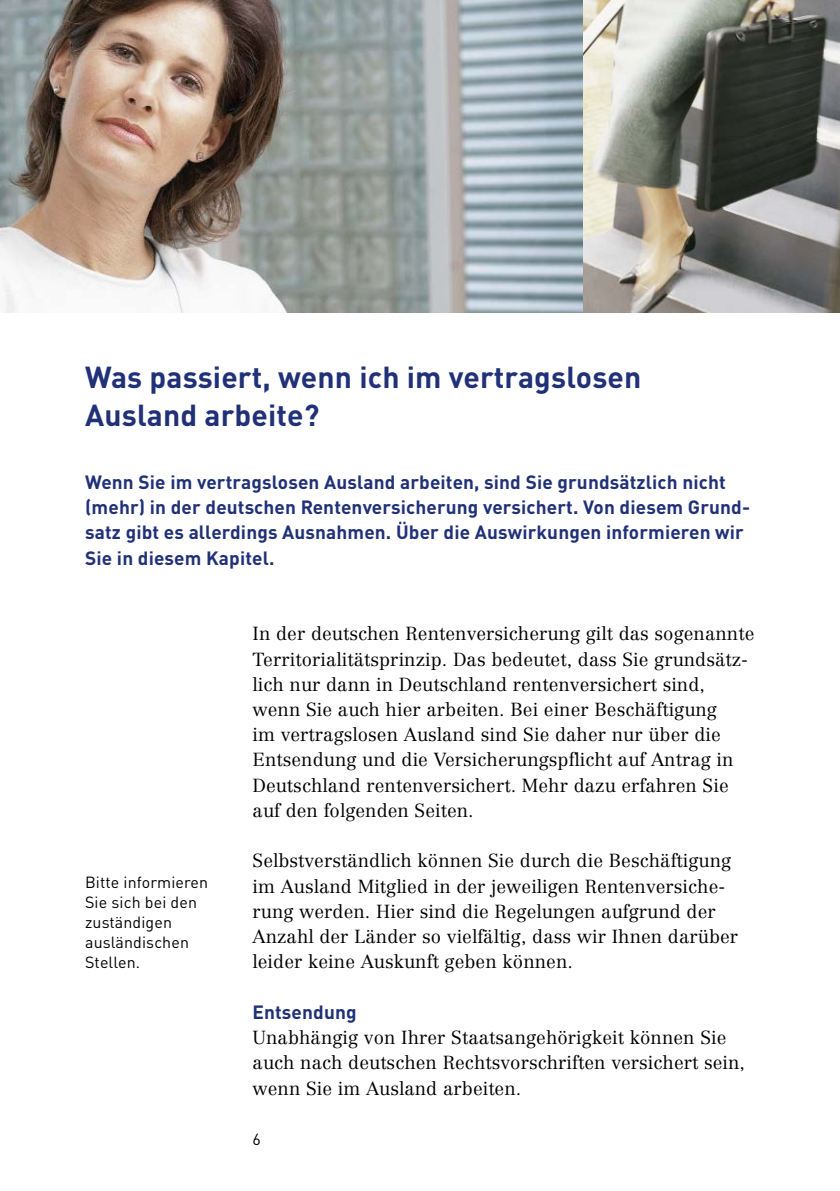
<style>
.page{position:relative;width:840px;height:1191px;background:#fff}
.page>*{position:absolute;margin:0;border:0;box-sizing:border-box;transform-origin:0 0}
.t1{font:700 30px/37.8px "DIN Pro";letter-spacing:.005em;color:#213178}
.t2{font:700 19px/25.2px "DIN Pro";letter-spacing:.005em;color:#213178}
.t3{font:300 18.6px/25.2px "Centennial LT Pro";letter-spacing:.005em;color:#000}
.t4{font:16px/20.2px "DIN Pro";letter-spacing:.005em;color:#000}
</style>
<div class="page">
<img style="left:0;top:0;width:839px;height:312px">
<h1 class="t1" style="left:85px;top:354px;width:557px">Was passiert, wenn ich im vertragslosen<br>Ausland arbeite?</h1>
<p class="t2" style="left:85px;top:467px;width:666px">Wenn Sie im vertragslosen Ausland arbeiten, sind Sie grundsätzlich nicht (mehr) in der deutschen Rentenversicherung versichert. Von diesem Grund&shy;satz gibt es allerdings Ausnahmen. Über die Auswirkungen informieren wir Sie in diesem Kapitel.</p>
<p class="t4" style="left:85px;top:870px;width:124px">Bitte informieren<br>Sie sich bei den zuständigen ausländischen<br>Stellen.</p>
<p class="t3" style="left:252px;top:621px;width:503px">In der deutschen Rentenversicherung gilt das sogenannte Territorialitätsprinzip. Das bedeutet, dass Sie grundsätz&shy;lich nur dann in Deutschland rentenversichert sind, wenn Sie auch hier arbeiten. Bei einer Beschäftigung<br>im vertragslosen Ausland sind Sie daher nur über die Entsendung und die Versicherungspflicht auf Antrag in Deutschland rentenversichert. Mehr dazu erfahren Sie auf den folgenden Seiten.</p>
<p class="t3" style="left:252px;top:848px;width:487px">Selbstverständlich können Sie durch die Beschäftigung im Ausland Mitglied in der jeweiligen Rentenversiche&shy;rung werden. Hier sind die Regelungen aufgrund der Anzahl der Länder so vielfältig, dass wir Ihnen darüber leider keine Auskunft geben können.</p>
<p class="t2" style="left:252px;top:997px;width:105px">Entsendung</p>
<p class="t3" style="left:252px;top:1025px;width:494px">Unabhängig von Ihrer Staatsangehörigkeit können Sie auch nach deutschen Rechtsvorschriften versichert sein, wenn Sie im Ausland arbeiten.</p>
<p class="t4" style="left:252px;top:1127px;width:10px">6</p>
</div>
